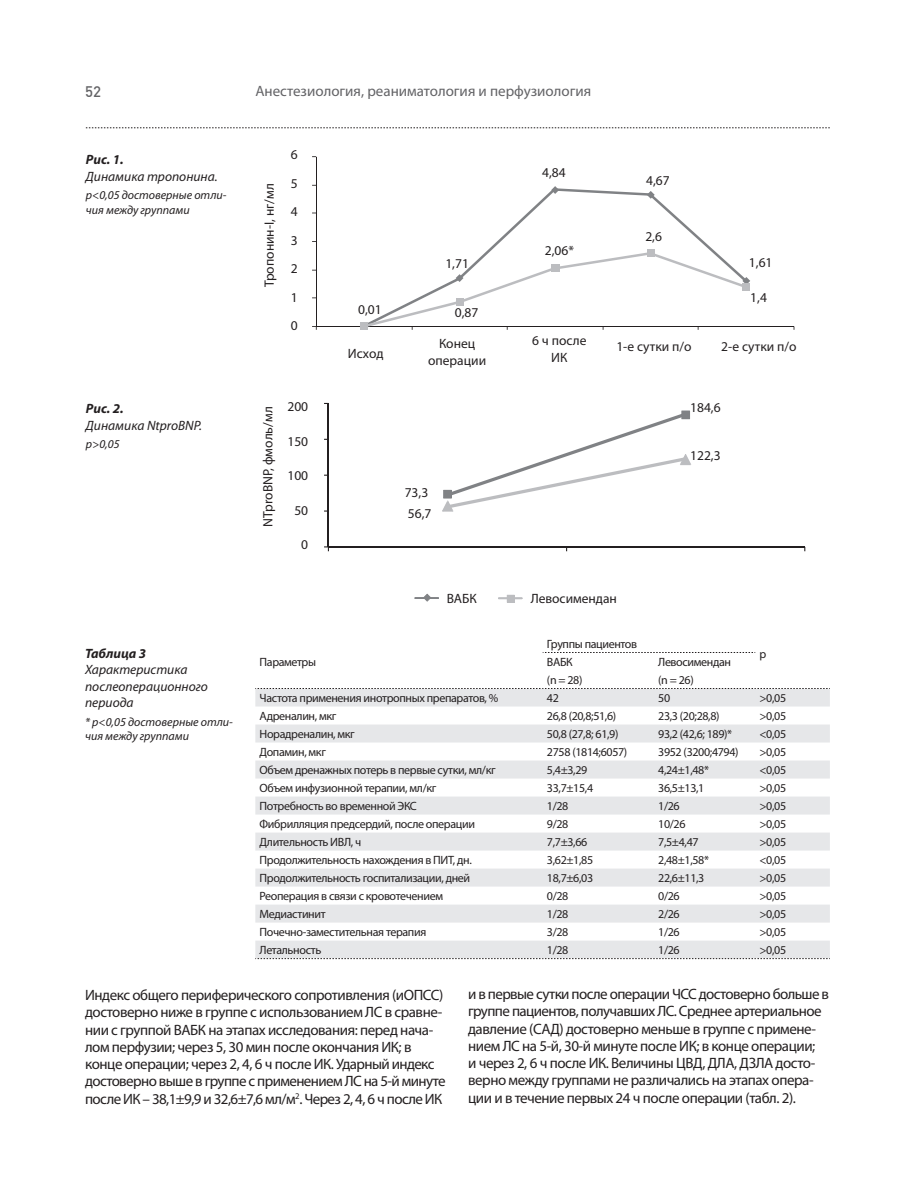
<style>
.page{position:relative;width:915px;height:1191px;background:#fff}
.page>*{position:absolute;margin:0;border:0;box-sizing:border-box;transform-origin:0 0}
.t1{font:15px/17.2px "Myriad Pro";letter-spacing:-.03em;color:#231f20}
.t2{font:15px "Myriad Pro";color:#636366}
.t3{font:500 15px "DIN Cyr";color:#636366}
.t4{font:13.5px/28.5px "Myriad Pro";color:#231f20;text-align:center}
.t5{font:italic 13.5px/16.5px "Myriad Pro";color:#231f20}
.t6{font:italic 700 13.5px "Myriad Pro";color:#231f20}
.t7{font:12px/18px "Myriad Pro";letter-spacing:-.03em;color:#231f20}
.t8{font:italic 12px/14.4px "Myriad Pro";color:#231f20}
</style>
<div class="page">
<svg style="left:255px;top:689px;width:574px;height:269px;fill:#e6e7e9"></svg>
<svg style="left:255px;top:688px;width:573px;height:1px"></svg>
<svg style="left:255px;top:958px;width:573px;height:1px"></svg>
<svg style="left:542px;top:652px;width:213px;height:1px"></svg>
<hr style="left:316px;top:157px;width:1px;height:169px;background:#231f20">
<hr style="left:316px;top:326px;width:477px;height:1px;background:#231f20">
<svg style="left:486px;top:188px;width:230px;height:64px"></svg>
<svg style="left:551px;top:186px;width:8px;height:8px"></svg>
<svg style="left:646px;top:191px;width:8px;height:8px"></svg>
<svg style="left:367px;top:252px;width:383px;height:78px"></svg>
<div style="left:360px;top:322px;width:7px;height:8px;background:#bcbdc0"></div>
<div style="left:455px;top:298px;width:8px;height:7px;background:#bcbdc0"></div>
<div style="left:550px;top:264px;width:9px;height:8px;background:#bcbdc0"></div>
<div style="left:646px;top:249px;width:8px;height:8px;background:#bcbdc0"></div>
<div style="left:742px;top:283px;width:8px;height:7px;background:#bcbdc0"></div>
<svg style="left:86px;top:127px;width:743px;height:1px"></svg>
<hr style="left:328px;top:403px;width:1px;height:144px;background:#231f20">
<hr style="left:328px;top:546px;width:476px;height:1px;background:#231f20">
<svg style="left:324px;top:546px;width:5px;height:5px"></svg>
<svg style="left:442px;top:410px;width:249px;height:101px"></svg>
<hr style="left:414px;top:597px;width:25px;height:2px;background:#808285">
<svg style="left:424px;top:593px;width:7px;height:8px"></svg>
<hr style="left:498px;top:597px;width:24px;height:2px;background:#bcbdc0">
<svg style="left:506px;top:595px;width:8px;height:7px"></svg>
<p class="t3" style="left:85px;top:82px;width:17px">52</p>
<p class="t2" style="left:255px;top:82px;width:337px">Анестезиология, реаниматология и перфузиология</p>
<p class="t6" style="left:86px;top:151px;width:39px">Рис. 1.</p>
<p class="t5" style="left:86px;top:168px;width:133px">Динамика тропонина.</p>
<p class="t8" style="left:86px;top:188px;width:142px">р&lt;0,05 достоверные отли&shy;чия между группами</p>
<p class="t4" style="left:254px;top:287px;width:105px;rotate:-90deg">Тропонин-I, нг/мл</p>
<p class="t4" style="left:291px;top:140px;width:8px;text-align:justify">6<br>5<br>4<br>3<br>2<br>1<br>0</p>
<p class="t4" style="left:358px;top:295px;width:25px">0,01</p>
<p class="t4" style="left:445px;top:249px;width:25px">1,71</p>
<p class="t4" style="left:454px;top:298px;width:25px">0,87</p>
<p class="t4" style="left:542px;top:158px;width:25px">4,84</p>
<p class="t4" style="left:544px;top:236px;width:31px">2,06*</p>
<p class="t4" style="left:646px;top:165px;width:25px">4,67</p>
<p class="t4" style="left:645px;top:221px;width:18px">2,6</p>
<p class="t4" style="left:748px;top:248px;width:25px">1,61</p>
<p class="t4" style="left:750px;top:283px;width:18px">1,4</p>
<p class="t6" style="left:86px;top:400px;width:39px">Рис. 2.</p>
<p class="t5" style="left:86px;top:417px;width:118px">Динамика NtproBNP.</p>
<p class="t8" style="left:86px;top:437px;width:35px">р&gt;0,05</p>
<p class="t6" style="left:85px;top:644px;width:63px">Таблица 3</p>
<p class="t5" style="left:85px;top:661px;width:124px">Характеристика послеоперационного периода</p>
<p class="t8" style="left:85px;top:714px;width:149px">* p&lt;0,05 достоверные отли&shy;чия между группами</p>
<p class="t4" style="left:253px;top:526px;width:122px;rotate:-90deg">NTproBNP, фмоль/мл</p>
<p class="t4" style="left:287px;top:392px;width:22px">200</p>
<p class="t4" style="left:287px;top:427px;width:22px">150</p>
<p class="t4" style="left:287px;top:461px;width:22px">100</p>
<p class="t4" style="left:294px;top:496px;width:15px">50</p>
<p class="t4" style="left:301px;top:530px;width:8px">0</p>
<p class="t7" style="left:259px;top:653px;width:58px">Параметры</p>
<p class="t4" style="left:348px;top:339px;width:37px">Исход</p>
<p class="t4" style="left:428px;top:335px;width:60px;line-height:16.5px">Конец операции</p>
<p class="t4" style="left:532px;top:332px;width:56px;line-height:16.5px">6 ч после<br>ИК</p>
<p class="t4" style="left:616px;top:332px;width:77px">1-е сутки п/о</p>
<p class="t4" style="left:721px;top:332px;width:77px">2-е сутки п/о</p>
<p class="t4" style="left:404px;top:482px;width:28px;line-height:21.1px;text-align:left">73,3<br>56,7</p>
<p class="t4" style="left:690px;top:393px;width:32px">184,6</p>
<p class="t4" style="left:690px;top:441px;width:32px">122,3</p>
<p class="t4" style="left:446px;top:584px;width:32px">ВАБК</p>
<p class="t4" style="left:530px;top:584px;width:88px">Левосимендан</p>
<p class="t7" style="left:546px;top:635px;width:92px">Группы пациентов</p>
<p class="t7" style="left:546px;top:653px;width:37px">ВАБК (n = 28)</p>
<p class="t7" style="left:658px;top:653px;width:74px">Левосимендан (n = 26)</p>
<p class="t7" style="left:759px;top:645px;width:8px">p</p>
<p class="t7" style="left:259px;top:689px;width:240px">Частота применения инотропных препаратов, %</p>
<p class="t7" style="left:546px;top:689px;width:13px">42</p>
<p class="t7" style="left:658px;top:689px;width:13px">50</p>
<p class="t7" style="left:759px;top:689px;width:28px">&gt;0,05</p>
<p class="t7" style="left:259px;top:707px;width:78px">Адреналин, мкг</p>
<p class="t7" style="left:546px;top:707px;width:71px">26,8 (20,8;51,6)</p>
<p class="t7" style="left:658px;top:707px;width:63px">23,3 (20;28,8)</p>
<p class="t7" style="left:759px;top:707px;width:28px">&gt;0,05</p>
<p class="t7" style="left:259px;top:725px;width:97px">Норадреналин, мкг</p>
<p class="t7" style="left:546px;top:725px;width:73px">50,8 (27,8; 61,9)</p>
<p class="t7" style="left:658px;top:725px;width:75px">93,2 (42,6; 189)*</p>
<p class="t7" style="left:759px;top:725px;width:28px">&lt;0,05</p>
<p class="t7" style="left:259px;top:743px;width:68px">Допамин, мкг</p>
<p class="t7" style="left:546px;top:743px;width:82px">2758 (1814;6057)</p>
<p class="t7" style="left:658px;top:743px;width:82px">3952 (3200;4794)</p>
<p class="t7" style="left:759px;top:743px;width:28px">&gt;0,05</p>
<p class="t7" style="left:259px;top:761px;width:237px">Объeм дренажных потерь в первые сутки, мл/кг</p>
<p class="t7" style="left:546px;top:761px;width:42px">5,4±3,29</p>
<p class="t7" style="left:658px;top:761px;width:52px">4,24±1,48*</p>
<p class="t7" style="left:759px;top:761px;width:28px">&lt;0,05</p>
<p class="t7" style="left:259px;top:779px;width:178px">Объeм инфузионной терапии, мл/кг</p>
<p class="t7" style="left:546px;top:779px;width:48px">33,7±15,4</p>
<p class="t7" style="left:658px;top:779px;width:48px">36,5±13,1</p>
<p class="t7" style="left:759px;top:779px;width:28px">&gt;0,05</p>
<p class="t7" style="left:259px;top:797px;width:159px">Потребность во временной ЭКС</p>
<p class="t7" style="left:546px;top:797px;width:23px">1/28</p>
<p class="t7" style="left:658px;top:797px;width:23px">1/26</p>
<p class="t7" style="left:759px;top:797px;width:28px">&gt;0,05</p>
<p class="t7" style="left:259px;top:815px;width:217px">Фибрилляция предсердий, после операции</p>
<p class="t7" style="left:546px;top:815px;width:23px">9/28</p>
<p class="t7" style="left:658px;top:815px;width:29px">10/26</p>
<p class="t7" style="left:759px;top:815px;width:28px">&gt;0,05</p>
<p class="t7" style="left:259px;top:833px;width:103px">Длительность ИВЛ, ч</p>
<p class="t7" style="left:546px;top:833px;width:42px">7,7±3,66</p>
<p class="t7" style="left:658px;top:833px;width:42px">7,5±4,47</p>
<p class="t7" style="left:759px;top:833px;width:28px">&gt;0,05</p>
<p class="t7" style="left:259px;top:851px;width:214px">Продолжительность нахождения в ПИТ, дн.</p>
<p class="t7" style="left:546px;top:851px;width:48px">3,62±1,85</p>
<p class="t7" style="left:658px;top:851px;width:52px">2,48±1,58*</p>
<p class="t7" style="left:759px;top:851px;width:28px">&lt;0,05</p>
<p class="t7" style="left:259px;top:869px;width:212px">Продолжительность госпитализации, дней</p>
<p class="t7" style="left:546px;top:869px;width:48px">18,7±6,03</p>
<p class="t7" style="left:658px;top:869px;width:48px">22,6±11,3</p>
<p class="t7" style="left:759px;top:869px;width:28px">&gt;0,05</p>
<p class="t7" style="left:259px;top:887px;width:185px">Реоперация в связи с кровотечением</p>
<p class="t7" style="left:546px;top:887px;width:23px">0/28</p>
<p class="t7" style="left:658px;top:887px;width:23px">0/26</p>
<p class="t7" style="left:759px;top:887px;width:28px">&gt;0,05</p>
<p class="t7" style="left:259px;top:905px;width:68px">Медиастинит</p>
<p class="t7" style="left:546px;top:905px;width:23px">1/28</p>
<p class="t7" style="left:658px;top:905px;width:23px">2/26</p>
<p class="t7" style="left:759px;top:905px;width:28px">&gt;0,05</p>
<p class="t7" style="left:259px;top:923px;width:168px">Почечно-заместительная терапия</p>
<p class="t7" style="left:546px;top:923px;width:23px">3/28</p>
<p class="t7" style="left:658px;top:923px;width:23px">1/26</p>
<p class="t7" style="left:759px;top:923px;width:28px">&gt;0,05</p>
<p class="t7" style="left:259px;top:941px;width:63px">Летальность</p>
<p class="t7" style="left:546px;top:941px;width:23px">1/28</p>
<p class="t7" style="left:658px;top:941px;width:23px">1/26</p>
<p class="t7" style="left:759px;top:941px;width:28px">&gt;0,05</p>
<p class="t1" style="left:85px;top:986px;width:362px">Индекс общего периферического сопротивления (иОПСС) достоверно ниже в группе с использованием ЛС в сравне&shy;нии с группой ВАБК на этапах исследования: перед нача&shy;лом перфузии; через 5, 30 мин после окончания ИК; в конце операции; через 2, 4, 6 ч после ИК. Ударный индекс достоверно выше в группе с применением ЛС на 5-й минуте после ИК – 38,1±9,9 и 32,6±7,6 мл/м<sup>2</sup>. Через 2, 4, 6 ч после ИК</p>
<p class="t1" style="left:468px;top:985px;width:362px">и в первые сутки после операции ЧСС достоверно больше в группе пациентов, получавших ЛС. Среднее артериальное давление (САД) достоверно меньше в группе с примене&shy;нием ЛС на 5-й, 30-й минуте после ИК; в конце операции;<br>и через 2, 6 ч после ИК. Величины ЦВД, ДЛА, ДЗЛА досто&shy;верно между группами не различались на этапах опера&shy;ции и в течение первых 24 ч после операции (табл. 2).</p>
</div>
